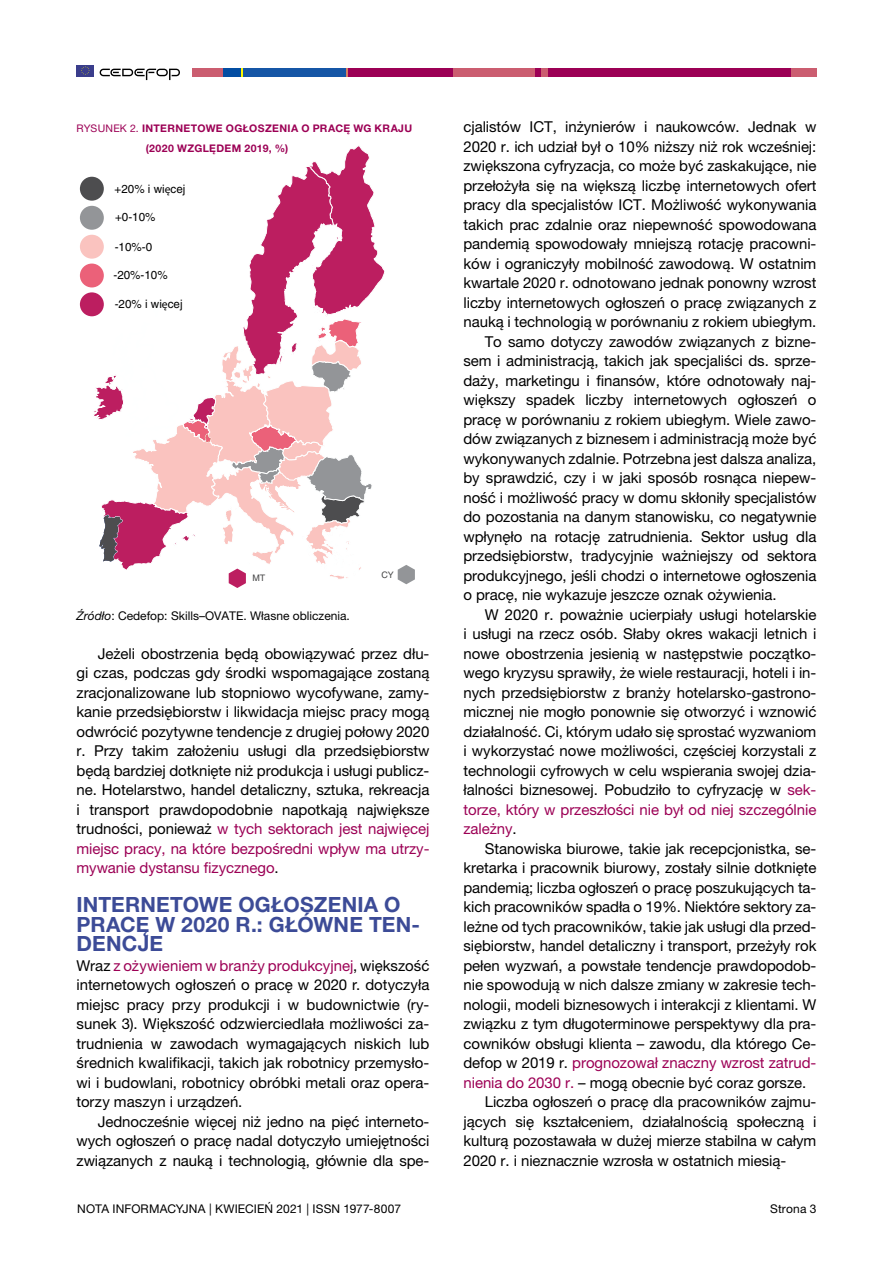
<style>
.page{position:relative;width:893px;height:1263px;background:#fff}
.page>*{position:absolute;margin:0;border:0;box-sizing:border-box;transform-origin:0 0}
.t1{font:700 21px/19.5px "Helvetica Neue LTW1 G";letter-spacing:.01em;color:#3c4b97}
.t2{font:15px/19.5px "Helvetica Neue LTW1 G";letter-spacing:-.005em;color:#000;text-align:justify}
.t3{font:15px "Helvetica Neue LTW1 G";letter-spacing:-.005em;color:#9c0055}
.t4{font:12px "Helvetica Neue LTW1 G";color:#000}
.t5{font:11.7px "Helvetica";color:#000}
.t6{font:700 10.5px/19.5px "Helvetica Neue LTW1 G";letter-spacing:.035em;color:#9c0055}
.t7{font:9px "Helvetica";color:#464647}
.s1{font-weight:400}
.s2{font-family:"Myriad Pro"}
.s3{font-style:italic}
.s4{color:#9c0055}
.s5{color:#000}
</style>
<div class="page">
<div style="left:77px;top:65px;width:17px;height:11px;background:#3a3d8c"></div>
<svg style="left:81px;top:66px;width:9px;height:9px"></svg>
<svg style="left:100px;top:69px;width:80px;height:11px"></svg>
<div style="left:192px;top:68px;width:31px;height:9px;background:#cb5d70"></div>
<div style="left:347px;top:68px;width:106px;height:9px;background:#9c0055"></div>
<div style="left:453px;top:68px;width:82px;height:9px;background:#cb5d70"></div>
<div style="left:535px;top:68px;width:7px;height:9px;background:#9c0055"></div>
<div style="left:548px;top:68px;width:243px;height:9px;background:#9c0055"></div>
<div style="left:542px;top:68px;width:6px;height:9px;background:#cb5d70"></div>
<div style="left:223px;top:68px;width:18px;height:9px;background:#034da2"></div>
<svg style="left:241px;top:68px;width:2px;height:9px"></svg>
<svg style="left:345px;top:68px;width:2px;height:9px"></svg>
<div style="left:243px;top:68px;width:102px;height:9px;background:#1556a6"></div>
<div style="left:791px;top:68px;width:26px;height:9px;background:#cb5d70"></div>
<svg style="left:398px;top:565px;width:17px;height:19px"></svg>
<svg style="left:79px;top:146px;width:306px;height:442px"></svg>
<p class="t6" style="left:146px;top:118px;width:268px;text-indent:-69px"><span class="s1">RYSUNEK 2.</span> INTERNETOWE OGŁOSZENIA O PRACĘ WG KRAJU (2020 WZGLĘDEM 2019, %)</p>
<p class="t5" style="left:115px;top:182px;width:72px">+20% i wi<span class="s2">ę</span>cej</p>
<p class="t5" style="left:115px;top:210px;width:42px">+0-10%</p>
<p class="t5" style="left:115px;top:240px;width:39px">-10%-0</p>
<p class="t5" style="left:113px;top:268px;width:56px">-20%-10%</p>
<p class="t5" style="left:115px;top:297px;width:69px">-20% i wi<span class="s2">ę</span>cej</p>
<p class="t7" style="left:252px;top:572px;width:14px">MT</p>
<p class="t7" style="left:381px;top:569px;width:14px">CY</p>
<p class="t4" style="left:77px;top:608px;width:275px"><span class="s3">Źródło</span>: Cedefop: Skills–OVATE. Własne obliczenia.</p>
<p class="t2" style="left:77px;top:643px;width:354px;text-indent:21px">Jeżeli obostrzenia będą obowiązywać przez dłu&shy;gi czas, podczas gdy środki wspomagające zostaną zracjonalizowane lub stopniowo wycofywane, zamy&shy;kanie przedsiębiorstw i likwidacja miejsc pracy mogą odwrócić pozytywne tendencje z drugiej połowy 2020 r. Przy takim założeniu usługi dla przedsiębiorstw będą bardziej dotknięte niż produkcja i usługi publicz&shy;ne. Hotelarstwo, handel detaliczny, sztuka, rekreacja i transport prawdopodobnie napotkają największe trudności, ponieważ <span class="s4">w tych sektorach jest najwięcej miejsc pracy, na które bezpośredni wpływ ma utrzy&shy;mywanie dystansu fizycznego</span>.</p>
<h1 class="t1" style="left:77px;top:895px;width:345px">INTERNETOWE OGŁOSZENIA O<br>PRACĘ W 2020 R.: GŁÓWNE TEN-<br>DENCJE</h1>
<p class="t2" style="left:77px;top:955px;width:354px">Wraz <span class="s4">z ożywieniem w branży produkcyjnej</span>, większość internetowych ogłoszeń o pracę w 2020 r. dotyczyła miejsc pracy przy produkcji i w budownictwie (ry&shy;sunek 3). Większość odzwierciedlała możliwości za&shy;trudnienia w zawodach wymagających niskich lub średnich kwalifikacji, takich jak robotnicy przemysło&shy;wi i budowlani, robotnicy obróbki metali oraz opera&shy;torzy maszyn i urządzeń.</p>
<p class="t2" style="left:77px;top:1111px;width:354px;text-indent:21px">Jednocześnie więcej niż jedno na pięć interneto&shy;wych ogłoszeń o pracę nadal dotyczyło umiejętności związanych z nauką i technologią, głównie dla spe-</p>
<p class="t2" style="left:463px;top:117px;width:354px">cjalistów ICT, inżynierów i naukowców. Jednak w</p>
<p class="t2" style="left:463px;top:136px;width:354px">2020 r. ich udział był o 10% niższy niż rok wcześniej:</p>
<p class="t2" style="left:463px;top:156px;width:354px">zwiększona cyfryzacja, co może być zaskakujące, nie</p>
<p class="t2" style="left:463px;top:175px;width:354px">przełożyła się na większą liczbę internetowych ofert</p>
<p class="t2" style="left:463px;top:195px;width:354px">pracy dla specjalistów ICT. Możliwość wykonywania</p>
<p class="t2" style="left:463px;top:214px;width:354px">takich prac zdalnie oraz niepewność spowodowana</p>
<p class="t2" style="left:463px;top:234px;width:354px">pandemią spowodowały mniejszą rotację pracowni-</p>
<p class="t2" style="left:463px;top:253px;width:354px">ków i ograniczyły mobilność zawodową. W ostatnim</p>
<p class="t2" style="left:463px;top:273px;width:354px">kwartale 2020 r. odnotowano jednak ponowny wzrost</p>
<p class="t2" style="left:463px;top:292px;width:354px">liczby internetowych ogłoszeń o pracę związanych z</p>
<p class="t2" style="left:463px;top:312px;width:354px">nauką i technologią w porównaniu z rokiem ubiegłym.</p>
<p class="t2" style="left:485px;top:331px;width:333px">To samo dotyczy zawodów związanych z bizne-</p>
<p class="t2" style="left:463px;top:351px;width:354px">sem i administracją, takich jak specjaliści ds. sprze-</p>
<p class="t2" style="left:463px;top:370px;width:354px">daży, marketingu i finansów, które odnotowały naj-</p>
<p class="t2" style="left:463px;top:390px;width:354px">większy spadek liczby internetowych ogłoszeń o</p>
<p class="t2" style="left:463px;top:409px;width:354px">pracę w porównaniu z rokiem ubiegłym. Wiele zawo-</p>
<p class="t2" style="left:463px;top:429px;width:354px">dów związanych z biznesem i administracją może być</p>
<p class="t2" style="left:463px;top:448px;width:354px">wykonywanych zdalnie. Potrzebna jest dalsza analiza,</p>
<p class="t2" style="left:463px;top:468px;width:354px">by sprawdzić, czy i w jaki sposób rosnąca niepew-</p>
<p class="t2" style="left:463px;top:487px;width:354px">ność i możliwość pracy w domu skłoniły specjalistów</p>
<p class="t2" style="left:463px;top:507px;width:354px">do pozostania na danym stanowisku, co negatywnie</p>
<p class="t2" style="left:463px;top:526px;width:354px">wpłynęło na rotację zatrudnienia. Sektor usług dla</p>
<p class="t2" style="left:463px;top:546px;width:354px">przedsiębiorstw, tradycyjnie ważniejszy od sektora</p>
<p class="t2" style="left:463px;top:565px;width:354px">produkcyjnego, jeśli chodzi o internetowe ogłoszenia</p>
<p class="t2" style="left:463px;top:585px;width:315px">o pracę, nie wykazuje jeszcze oznak ożywienia.</p>
<p class="t2" style="left:485px;top:604px;width:333px">W 2020 r. poważnie ucierpiały usługi hotelarskie</p>
<p class="t2" style="left:463px;top:624px;width:354px">i usługi na rzecz osób. Słaby okres wakacji letnich i</p>
<p class="t2" style="left:463px;top:643px;width:354px">nowe obostrzenia jesienią w następstwie początko-</p>
<p class="t2" style="left:463px;top:663px;width:354px">wego kryzysu sprawiły, że wiele restauracji, hoteli i in-</p>
<p class="t2" style="left:463px;top:682px;width:354px">nych przedsiębiorstw z branży hotelarsko-gastrono-</p>
<p class="t2" style="left:463px;top:702px;width:354px">micznej nie mogło ponownie się otworzyć i wznowić</p>
<p class="t2" style="left:463px;top:721px;width:354px">działalność. Ci, którym udało się sprostać wyzwaniom</p>
<p class="t2" style="left:463px;top:741px;width:354px">i wykorzystać nowe możliwości, częściej korzystali z</p>
<p class="t2" style="left:463px;top:760px;width:354px">technologii cyfrowych w celu wspierania swojej dzia-</p>
<p class="t2" style="left:463px;top:780px;width:354px">łalności biznesowej. Pobudziło to cyfryzację w <span class="s4">sek-</span></p>
<p class="t3" style="left:463px;top:800px;width:354px">torze, który w przeszłości nie był od niej szczególnie</p>
<p class="t3" style="left:463px;top:819px;width:55px">zależny<span class="s5">.</span></p>
<p class="t2" style="left:485px;top:838px;width:333px">Stanowiska biurowe, takie jak recepcjonistka, se-</p>
<p class="t2" style="left:463px;top:858px;width:354px">kretarka i pracownik biurowy, zostały silnie dotknięte</p>
<p class="t2" style="left:463px;top:877px;width:354px">pandemią; liczba ogłoszeń o pracę poszukujących ta-</p>
<p class="t2" style="left:463px;top:897px;width:354px">kich pracowników spadła o 19%. Niektóre sektory za-</p>
<p class="t2" style="left:463px;top:916px;width:354px">leżne od tych pracowników, takie jak usługi dla przed-</p>
<p class="t2" style="left:463px;top:936px;width:354px">siębiorstw, handel detaliczny i transport, przeżyły rok</p>
<p class="t2" style="left:463px;top:955px;width:354px">pełen wyzwań, a powstałe tendencje prawdopodob-</p>
<p class="t2" style="left:463px;top:975px;width:354px">nie spowodują w nich dalsze zmiany w zakresie tech-</p>
<p class="t2" style="left:463px;top:994px;width:354px">nologii, modeli biznesowych i interakcji z klientami. W</p>
<p class="t2" style="left:463px;top:1014px;width:354px">związku z tym długoterminowe perspektywy dla pra-</p>
<p class="t2" style="left:463px;top:1033px;width:354px">cowników obsługi klienta – zawodu, dla którego Ce-</p>
<p class="t3" style="left:463px;top:1053px;width:354px"><span class="s5">defop w 2019 r.</span> prognozował znaczny wzrost zatrud-</p>
<p class="t2" style="left:463px;top:1072px;width:344px"><span class="s4">nienia do 2030 r.</span> – mogą obecnie być coraz gorsze.</p>
<p class="t2" style="left:485px;top:1092px;width:333px">Liczba ogłoszeń o pracę dla pracowników zajmu-</p>
<p class="t2" style="left:463px;top:1111px;width:354px">jących się kształceniem, działalnością społeczną i</p>
<p class="t2" style="left:463px;top:1131px;width:354px">kulturą pozostawała w dużej mierze stabilna w całym</p>
<p class="t2" style="left:463px;top:1150px;width:324px">2020 r. i nieznacznie wzrosła w ostatnich miesią-</p>
<p class="t4" style="left:77px;top:1201px;width:325px">NOTA INFORMACYJNA | KWIECIEŃ 2021 | ISSN 1977-8007</p>
<p class="t4" style="left:770px;top:1201px;width:48px">Strona 3</p>
</div>
